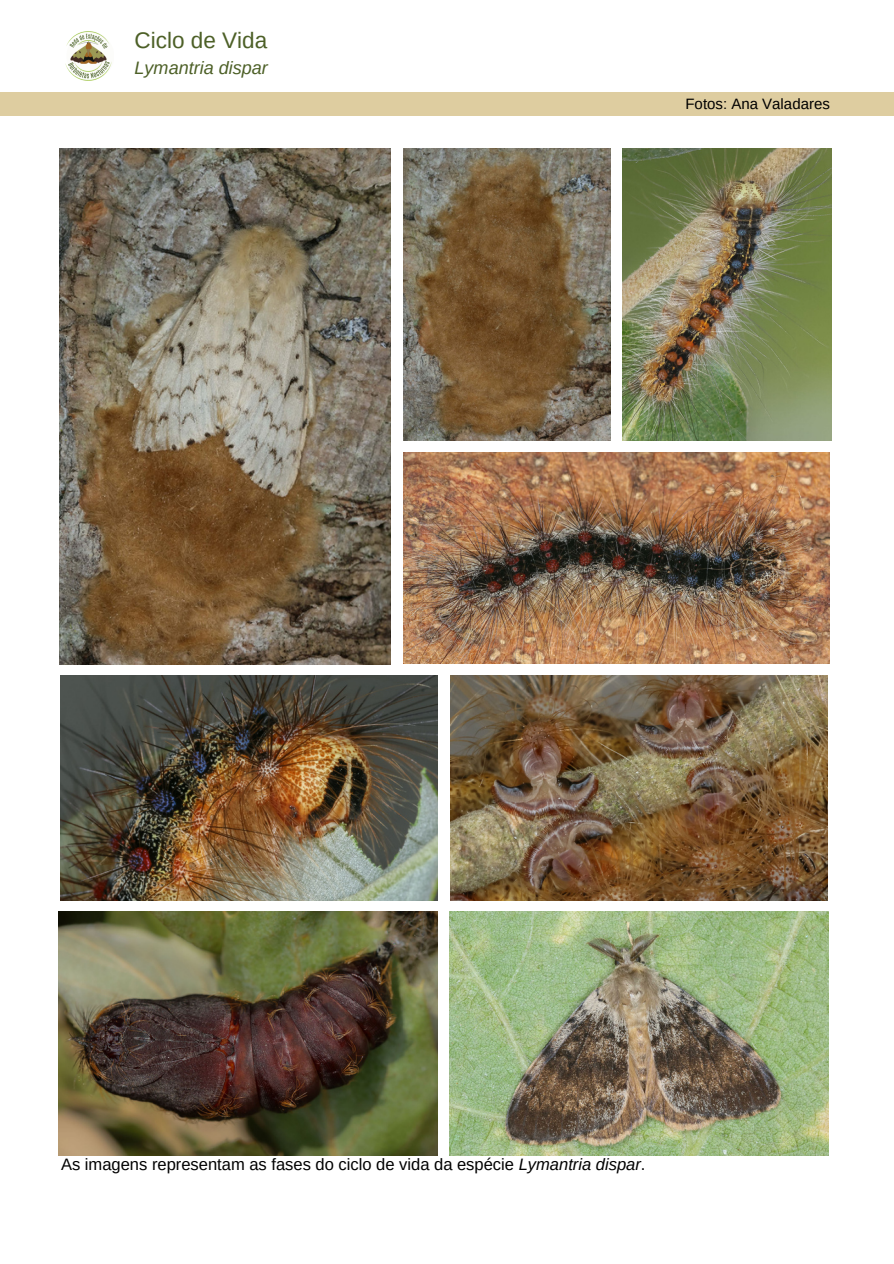
<style>
.page{position:relative;width:894px;height:1264px;background:#fff}
.page>*{position:absolute;margin:0;border:0;box-sizing:border-box;transform-origin:0 0}
.t1{font:22.5px "Arimo";color:#4d6027}
.t2{font:italic 18px "Arimo";color:#4d6027}
.t3{font:16.5px "Arimo";color:#000}
.t4{font:15px "Arimo";color:#000}
.s1{font-style:italic}
</style>
<div class="page">
<div style="left:0;top:92px;width:893px;height:24px;background:#decda0"></div>
<img style="left:65px;top:31px;width:47px;height:50px">
<img style="left:59px;top:911px;width:378px;height:244px">
<img style="left:449px;top:911px;width:379px;height:244px">
<img style="left:450px;top:676px;width:377px;height:224px">
<img style="left:60px;top:676px;width:378px;height:224px">
<img style="left:403px;top:149px;width:207px;height:291px">
<img style="left:622px;top:149px;width:209px;height:291px">
<img style="left:60px;top:149px;width:330px;height:516px">
<img style="left:403px;top:453px;width:426px;height:210px">
<p class="t1" style="left:135px;top:28px;width:134px">Ciclo de Vida</p>
<p class="t2" style="left:135px;top:58px;width:135px">Lymantria dispar</p>
<p class="t4" style="left:685px;top:95px;width:146px">Fotos: Ana Valadares</p>
<p class="t3" style="left:61px;top:1154px;width:586px">As imagens representam as fases do ciclo de vida da espécie <span class="s1">Lymantria dispar</span>.</p>
</div>
